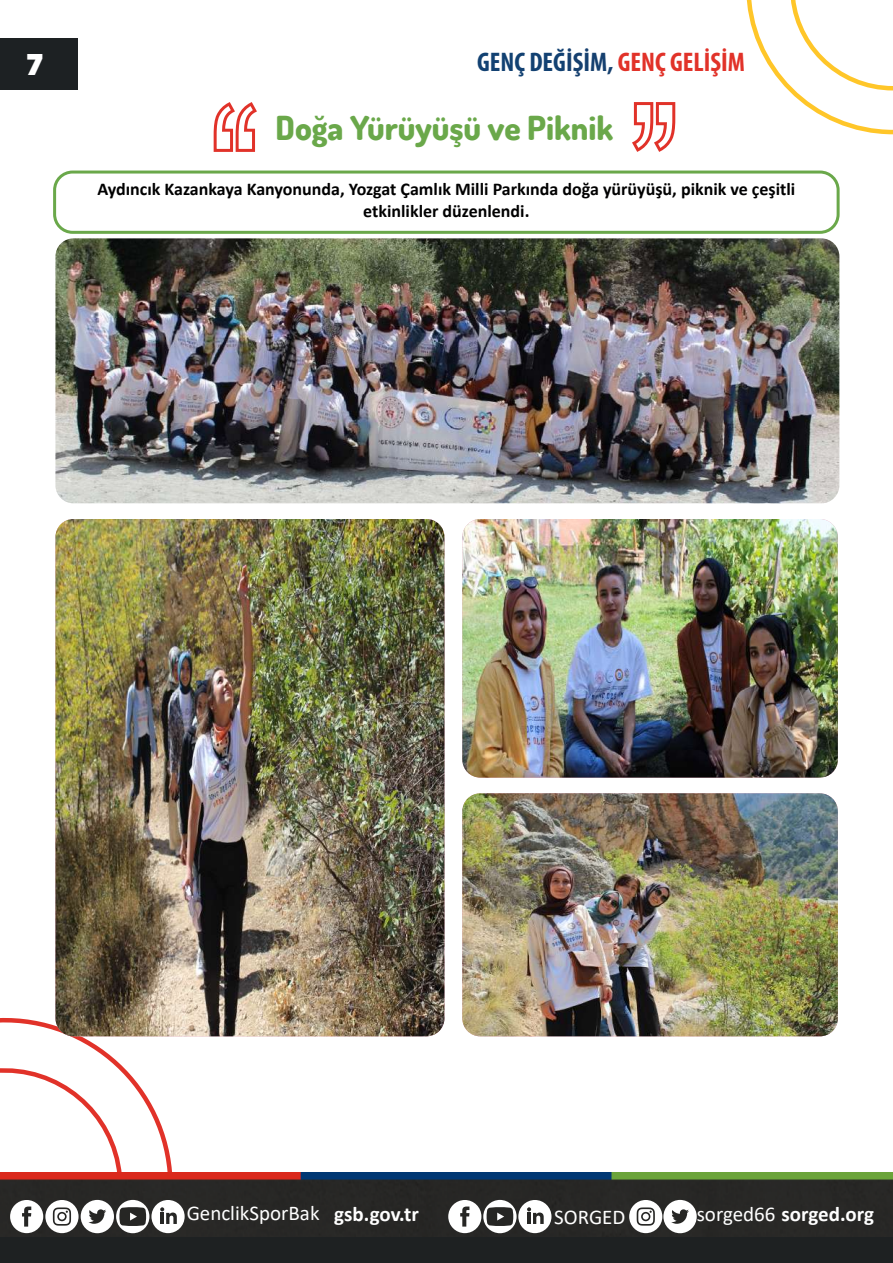
<style>
.page{position:relative;width:893px;height:1263px;background:#fff}
.page>*{position:absolute;margin:0;border:0;box-sizing:border-box;transform-origin:0 0}
.t1{font:800 33px "Dosis";color:#6aa84a}
.t2{font:900 30px "Gotham Narrow";color:#fff}
.t3{font:700 condensed 27px "Myriad Pro";color:#e13229}
.t4{font:21px "Calibri";color:#fff}
.t5{font:700 21px "Calibri";color:#fff}
.t6{font:700 18px/21.6px "Calibri";color:#000001;text-align:center}
.s1{color:#124172}
.s2{color:#16406f}
.s3{font-weight:700}
.s4{font-weight:400}
</style>
<div class="page">
<div style="left:0;top:38px;width:78px;height:51px;background:#1d2123"></div>
<img style="left:55px;top:238px;width:784px;height:265px">
<div style="left:53px;top:171px;width:787px;height:63px;border:3px solid #6aa84a;border-radius:18px"></div>
<svg style="left:632px;top:102px;width:44px;height:50px"></svg>
<svg style="left:213px;top:102px;width:44px;height:50px"></svg>
<img style="left:462px;top:519px;width:376px;height:259px">
<img style="left:462px;top:793px;width:376px;height:243px">
<img style="left:55px;top:519px;width:389px;height:517px">
<svg style="left:746px;top:0;width:147px;height:135px"></svg>
<img style="left:177px;top:1172px;width:716px;height:65px">
<div style="left:0;top:1237px;width:893px;height:26px;background:#1e2122"></div>
<div style="left:151px;top:1200px;width:34px;height:33px;background:#fff;border-radius:17px"></div>
<svg style="left:0;top:1013px;width:177px;height:224px"></svg>
<div style="left:448px;top:1200px;width:33px;height:33px;background:#fff;border-radius:17px"></div>
<svg style="left:460px;top:1206px;width:9px;height:20px"></svg>
<div style="left:629px;top:1200px;width:33px;height:33px;background:#fff;border-radius:17px"></div>
<svg style="left:637px;top:1207px;width:18px;height:19px"></svg>
<div style="left:663px;top:1200px;width:34px;height:33px;background:#fff;border-radius:17px"></div>
<svg style="left:671px;top:1209px;width:18px;height:15px"></svg>
<svg style="left:483px;top:1200px;width:34px;height:33px"></svg>
<svg style="left:487px;top:1207px;width:26px;height:19px"></svg>
<div style="left:518px;top:1200px;width:33px;height:33px;background:#fff;border-radius:17px"></div>
<svg style="left:527px;top:1207px;width:17px;height:17px"></svg>
<h2 class="t2" style="left:27px;top:44px;width:17px">7</h2>
<h3 class="t3" style="left:477px;top:45px;width:269px"><span class="s1">GENÇ DEĞ</span><span class="s2">İŞİM,</span> GENÇ GELİŞİM</h3>
<h1 class="t1" style="left:276px;top:107px;width:339px">Doğa Yürüyüşü ve Piknik</h1>
<p class="t6" style="left:97px;top:178px;width:699px">Aydıncık Kazankaya Kanyonunda, Yozgat Çamlık Milli Parkında doğa yürüyüşü, piknik ve çeşitli etkinlikler düzenlendi.</p>
<p class="t4" style="left:187px;top:1199px;width:234px">GenclikSporBak <span class="s3">gsb.gov.tr</span></p>
<p class="t4" style="left:554px;top:1202px;width:73px">SORGED</p>
<p class="t5" style="left:697px;top:1199px;width:179px"><span class="s4">sorged66</span> sorged.org</p>
</div>
